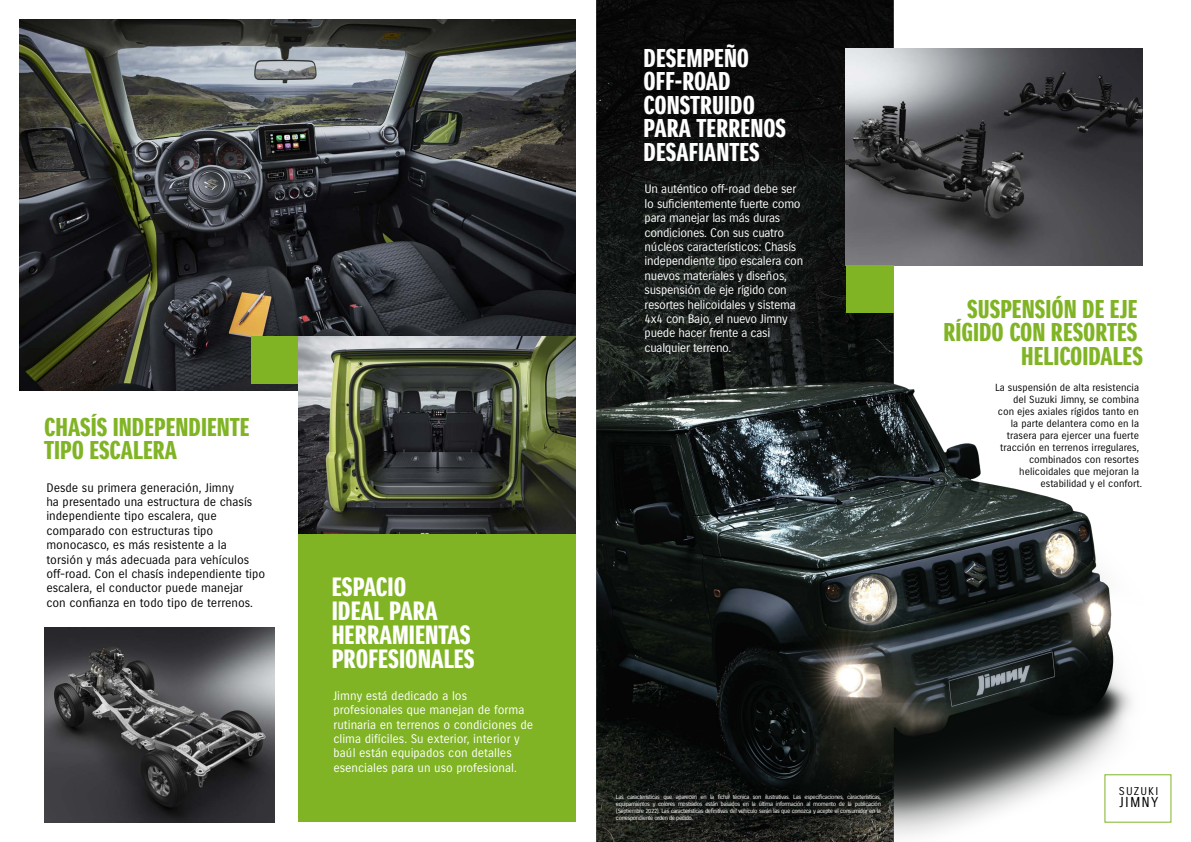
<style>
.page{position:relative;width:1191px;height:842px;background:#fff}
.page>*{position:absolute;margin:0;border:0;box-sizing:border-box;transform-origin:0 0}
.t1{font:25.7px/23.9px "Suzuki Headline";color:#fff}
.t2{font:25px/23.4px "Suzuki Headline";color:#80b424;text-align:right}
.t3{font:25px/23.4px "Suzuki Headline";color:#fff}
.t4{font:14px "Suzuki";letter-spacing:.08em;color:#000}
.t5{font:12px/14.4px "Suzuki";letter-spacing:-.025em;color:#fff}
.t6{font:12px/14.4px "Suzuki";color:#000}
.t7{font:12px/14.4px "Suzuki";color:#fff}
.t8{font:11px "Suzuki";letter-spacing:.1em;color:#000}
.t9{font:10px "Suzuki";color:#000}
.t10{font:6px/7px "Suzuki";letter-spacing:-.06em;color:#fff;text-align:justify}
</style>
<div class="page">
<img style="left:19px;top:0;width:1153px;height:842px">
<img style="left:20px;top:20px;width:556px;height:371px">
<div style="left:298px;top:509px;width:278px;height:313px;background:#80b424"></div>
<img style="left:846px;top:48px;width:296px;height:218px">
<div style="left:846px;top:266px;width:47px;height:47px;background:#80b424"></div>
<div style="left:251px;top:337px;width:47px;height:47px;background:#80b424"></div>
<img style="left:298px;top:337px;width:278px;height:197px">
<img style="left:44px;top:627px;width:230px;height:195px">
<h2 class="t2" style="left:44px;top:415px;width:207px;text-align:left">CHASÍS INDEPENDIENTE<br>TIPO ESCALERA</h2>
<p class="t6" style="left:46px;top:480px;width:220px">Desde su primera generación, Jimny<br>ha presentado una estructura de chasís independiente tipo escalera, que comparado con estructuras tipo monocasco, es más resistente a la torsión y más adecuada para vehículos off-road. Con el chasís independiente tipo escalera, el conductor puede manejar con confianza en todo tipo de terrenos.</p>
<h1 class="t1" style="left:332px;top:575px;width:145px">ESPACIO<br>IDEAL PARA<br>HERRAMIENTAS<br>PROFESIONALES</h1>
<h3 class="t7" style="left:333px;top:688px;width:201px">Jimny está dedicado a los profesionales que manejan de forma rutinaria en terrenos o condiciones de clima difíciles. Su exterior, interior y baúl están equipados con detalles esenciales para un uso profesional.</h3>
<h2 class="t3" style="left:643px;top:47px;width:144px">DESEMPEÑO<br>OFF-ROAD<br>CONSTRUIDO<br>PARA TERRENOS<br>DESAFIANTES</h2>
<p class="t5" style="left:644px;top:182px;width:160px">Un auténtico off-road debe ser lo suficientemente fuerte como para manejar las más duras condiciones. Con sus cuatro núcleos característicos: Chasís independiente tipo escalera con nuevos materiales y diseños, suspensión de eje rígido con resortes helicoidales y sistema<br>4x4 con Bajo, el nuevo Jimny puede hacer frente a casi cualquier terreno.</p>
<h2 class="t2" style="left:943px;top:298px;width:201px">SUSPENSIÓN DE EJE<br>RÍGIDO CON RESORTES<br>HELICOIDALES</h2>
<h3 class="t9" style="left:995px;top:381px;width:145px">La suspensión de alta resistencia</h3>
<h3 class="t9" style="left:1013px;top:393px;width:127px">del Suzuki Jimny, se combina</h3>
<h3 class="t9" style="left:998px;top:405px;width:143px">con ejes axiales rígidos tanto en</h3>
<h3 class="t9" style="left:1011px;top:417px;width:130px">la parte delantera como en la</h3>
<h3 class="t9" style="left:1007px;top:429px;width:134px">trasera para ejercer una fuerte</h3>
<h3 class="t9" style="left:1000px;top:441px;width:140px">tracción en terrenos irregulares,</h3>
<h3 class="t9" style="left:1029px;top:453px;width:111px">combinados con resortes</h3>
<h3 class="t9" style="left:1019px;top:465px;width:121px">helicoidales que mejoran la</h3>
<h3 class="t9" style="left:1040px;top:477px;width:103px">estabilidad y el confort.</h3>
<p class="t10" style="left:616px;top:793px;width:266px">Las características que aparecen en la ficha técnica son ilustrativas. Las especificaciones, características, equipamientos y colores mostrados están basados en la última información al momento de la publicación (Septiembre 2022). Las características definitivas del vehículo serán las que conozca y acepte el consumidor en la correspondiente orden de pedido.</p>
<h3 class="t8" style="left:1119px;top:785px;width:41px">SUZUKI</h3>
<h3 class="t4" style="left:1119px;top:794px;width:40px">JIMNY</h3>
</div>
